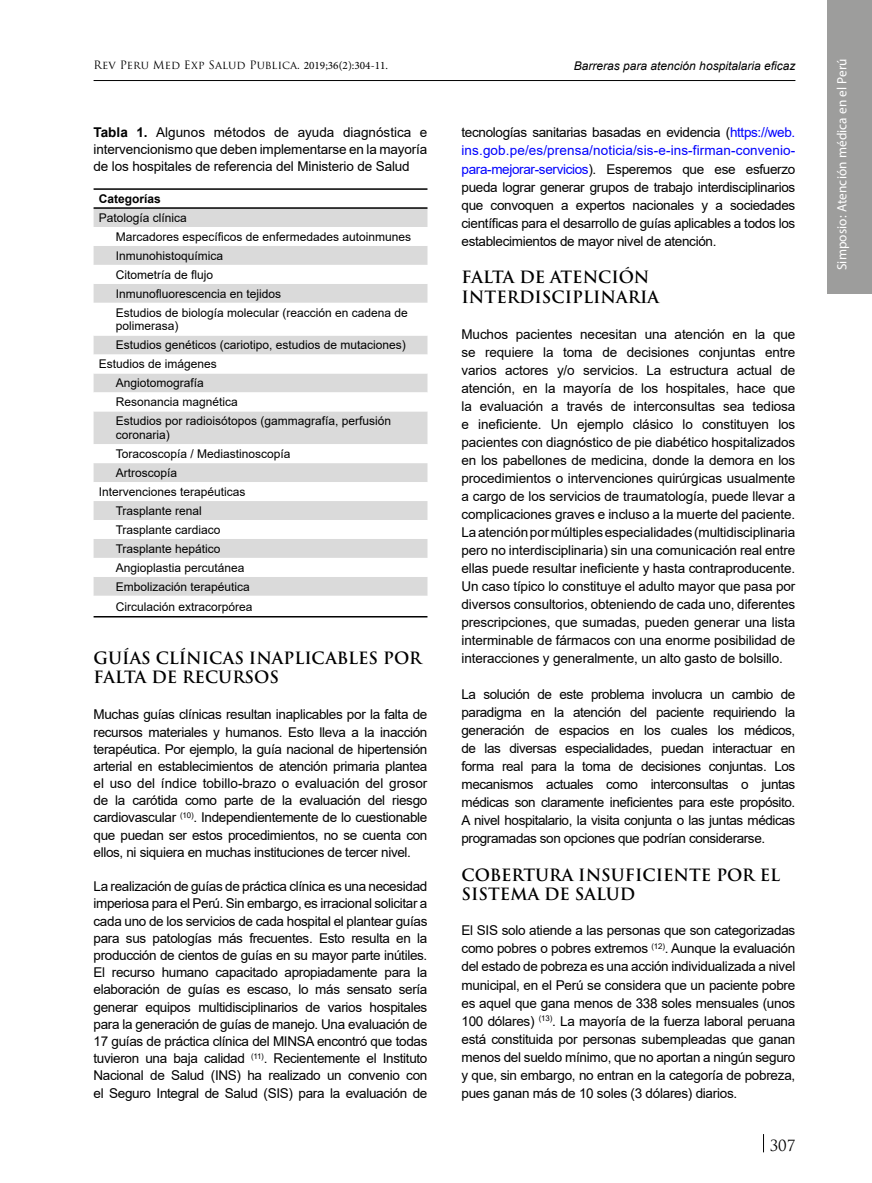
<style>
.page{position:relative;width:872px;height:1183px;background:#fff}
.page>*{position:absolute;margin:0;border:0;box-sizing:border-box;transform-origin:0 0}
.t1{font:700 16.5px/19.5px "Trajan Pro";color:#000}
.t2{font:15px "Trajan Pro";color:#000}
.t3{font:13.5px/18px "Arial";letter-spacing:-.025em;color:#000;text-align:justify}
.t4{font:13.5px "Myriad Pro";letter-spacing:.01em;color:#fff}
.t5{font:12px/18.9px "Arial";color:#000}
.t6{font:italic 12px "Arial";color:#000}
.t7{font:700 12px "Arial";color:#000}
.t8{font:11.25px "Trajan Pro";letter-spacing:.005em;color:#000}
.s1{font-family:"Minion Pro"}
.s2{color:#00f}
.s3{font-weight:700}
</style>
<div class="page">
<hr style="left:94px;top:80px;width:701px;height:1px;background:#000">
<svg style="left:763px;top:1134px;width:1px;height:17px"></svg>
<div style="left:827px;top:0;width:45px;height:293px;background:#9d9d9c"></div>
<div style="left:94px;top:209px;width:333px;height:18px;background:#dadada"></div>
<svg style="left:94px;top:246px;width:333px;height:350px;fill:#dadada"></svg>
<hr style="left:94px;top:188px;width:333px;height:2px;background:#000">
<hr style="left:94px;top:207px;width:333px;height:2px;background:#000">
<hr style="left:94px;top:616px;width:333px;height:1px;background:#000">
<p class="t8" style="left:94px;top:58px;width:296px">Rev Peru Med Exp Salud Publica. <span class="s1">2019;36(2):304-11.</span></p>
<p class="t4" style="left:833px;top:270px;width:213px;rotate:-90deg">Simposio: Atención médica en el Perú</p>
<p class="t6" style="left:574px;top:58px;width:223px">Barreras para atención hospitalaria eficaz</p>
<p class="t3" style="left:461px;top:124px;width:335px">tecnologías sanitarias basadas en evidencia (<span class="s2">https://web. ins.gob.pe/es/prensa/noticia/sis-e-ins-firman-convenio&shy;para-mejorar-servicios</span>). Esperemos que ese esfuerzo pueda lograr generar grupos de trabajo interdisciplinarios que convoquen a expertos nacionales y a sociedades científicas para el desarrollo de guías aplicables a todos los establecimientos de mayor nivel de atención.</p>
<p class="t1" style="left:461px;top:267px;width:199px">FALTA DE ATENCIÓN<br>INTERDISCIPLINARIA</p>
<p class="t3" style="left:461px;top:325px;width:335px">Muchos pacientes necesitan una atención en la que se requiere la toma de decisiones conjuntas entre varios actores y/o servicios. La estructura actual de atención, en la mayoría de los hospitales, hace que la evaluación a través de interconsultas sea tediosa e ineficiente. Un ejemplo clásico lo constituyen los pacientes con diagnóstico de pie diabético hospitalizados en los pabellones de medicina, donde la demora en los procedimientos o intervenciones quirúrgicas usualmente a cargo de los servicios de traumatología, puede llevar a complicaciones graves e incluso a la muerte del paciente.<br>La atención por múltiples especialidades (multidisciplinaria pero no interdisciplinaria) sin una comunicación real entre ellas puede resultar ineficiente y hasta contraproducente.<br>Un caso típico lo constituye el adulto mayor que pasa por diversos consultorios, obteniendo de cada uno, diferentes prescripciones, que sumadas, pueden generar una lista interminable de fármacos con una enorme posibilidad de interacciones y generalmente, un alto gasto de bolsillo.</p>
<p class="t3" style="left:461px;top:684px;width:335px">La solución de este problema involucra un cambio de paradigma en la atención del paciente requiriendo la generación de espacios en los cuales los médicos, de las diversas especialidades, puedan interactuar en forma real para la toma de decisiones conjuntas. Los mecanismos actuales como interconsultas o juntas médicas son claramente ineficientes para este propósito.<br>A nivel hospitalario, la visita conjunta o las juntas médicas programadas son opciones que podrían considerarse.</p>
<p class="t1" style="left:461px;top:864px;width:320px">COBERTURA INSUFICIENTE POR EL<br>SISTEMA DE SALUD</p>
<p class="t3" style="left:461px;top:921px;width:335px">El SIS solo atiende a las personas que son categorizadas como pobres o pobres extremos <sup>(12)</sup>. Aunque la evaluación del estado de pobreza es una acción individualizada a nivel municipal, en el Perú se considera que un paciente pobre es aquel que gana menos de 338 soles mensuales (unos 100 dólares) <sup>(13)</sup>. La mayoría de la fuerza laboral peruana está constituida por personas subempleadas que ganan menos del sueldo mínimo, que no aportan a ningún seguro y que, sin embargo, no entran en la categoría de pobreza, pues ganan más de 10 soles (3 dólares) diarios.</p>
<p class="t3" style="left:94px;top:124px;width:335px;line-height:16.5px"><span class="s3">Tabla 1.</span> Algunos métodos de ayuda diagnóstica e intervencionismo que deben implementarse en la mayoría de los hospitales de referencia del Ministerio de Salud</p>
<p class="t7" style="left:99px;top:190px;width:64px">Categorías</p>
<p class="t5" style="left:116px;top:208px;width:297px;text-indent:-17px">Patología clínica<br>Marcadores específicos de enfermedades autoinmunes Inmunohistoquímica<br>Citometría de flujo<br>Inmunofluorescencia en tejidos<br>Estudios de biología molecular (reacción en cadena de</p>
<p class="t5" style="left:116px;top:316px;width:64px">polimerasa)</p>
<p class="t5" style="left:116px;top:335px;width:292px">Estudios genéticos (cariotipo, estudios de mutaciones)</p>
<p class="t5" style="left:99px;top:354px;width:120px">Estudios de imágenes</p>
<p class="t5" style="left:116px;top:373px;width:90px">Angiotomografía</p>
<p class="t5" style="left:116px;top:392px;width:124px">Resonancia magnética</p>
<p class="t5" style="left:116px;top:411px;width:277px">Estudios por radioisótopos (gammagrafía, perfusión</p>
<p class="t5" style="left:116px;top:425px;width:56px">coronaria)</p>
<p class="t5" style="left:116px;top:444px;width:176px">Toracoscopía / Mediastinoscopía</p>
<p class="t5" style="left:116px;top:463px;width:63px">Artroscopía</p>
<p class="t5" style="left:99px;top:482px;width:148px">Intervenciones terapéuticas</p>
<p class="t5" style="left:116px;top:501px;width:88px">Trasplante renal</p>
<p class="t5" style="left:116px;top:520px;width:106px">Trasplante cardiaco</p>
<p class="t5" style="left:116px;top:539px;width:106px">Trasplante hepático</p>
<p class="t5" style="left:116px;top:557px;width:130px">Angioplastia percutánea</p>
<p class="t5" style="left:116px;top:576px;width:136px">Embolización terapéutica</p>
<p class="t5" style="left:116px;top:596px;width:138px">Circulación extracorpórea</p>
<p class="t1" style="left:94px;top:648px;width:329px">GUÍAS CLÍNICAS INAPLICABLES POR<br>FALTA DE RECURSOS</p>
<p class="t3" style="left:94px;top:705px;width:335px;line-height:17.1px">Muchas guías clínicas resultan inaplicables por la falta de recursos materiales y humanos. Esto lleva a la inacción terapéutica. Por ejemplo, la guía nacional de hipertensión arterial en establecimientos de atención primaria plantea el uso del índice tobillo-brazo o evaluación del grosor de la carótida como parte de la evaluación del riesgo cardiovascular <sup>(10)</sup>. Independientemente de lo cuestionable que puedan ser estos procedimientos, no se cuenta con ellos, ni siquiera en muchas instituciones de tercer nivel.</p>
<p class="t3" style="left:94px;top:877px;width:335px;line-height:17.2px">La realización de guías de práctica clínica es una necesidad imperiosa para el Perú. Sin embargo, es irracional solicitar a cada uno de los servicios de cada hospital el plantear guías para sus patologías más frecuentes. Esto resulta en la producción de cientos de guías en su mayor parte inútiles.<br>El recurso humano capacitado apropiadamente para la elaboración de guías es escaso, lo más sensato sería generar equipos multidisciplinarios de varios hospitales para la generación de guías de manejo. Una evaluación de 17 guías de práctica clínica del MINSA encontró que todas tuvieron una baja calidad <sup>(11)</sup>. Recientemente el Instituto Nacional de Salud (INS) ha realizado un convenio con el Seguro Integral de Salud (SIS) para la evaluación de</p>
<p class="t2" style="left:769px;top:1135px;width:27px">307</p>
</div>
